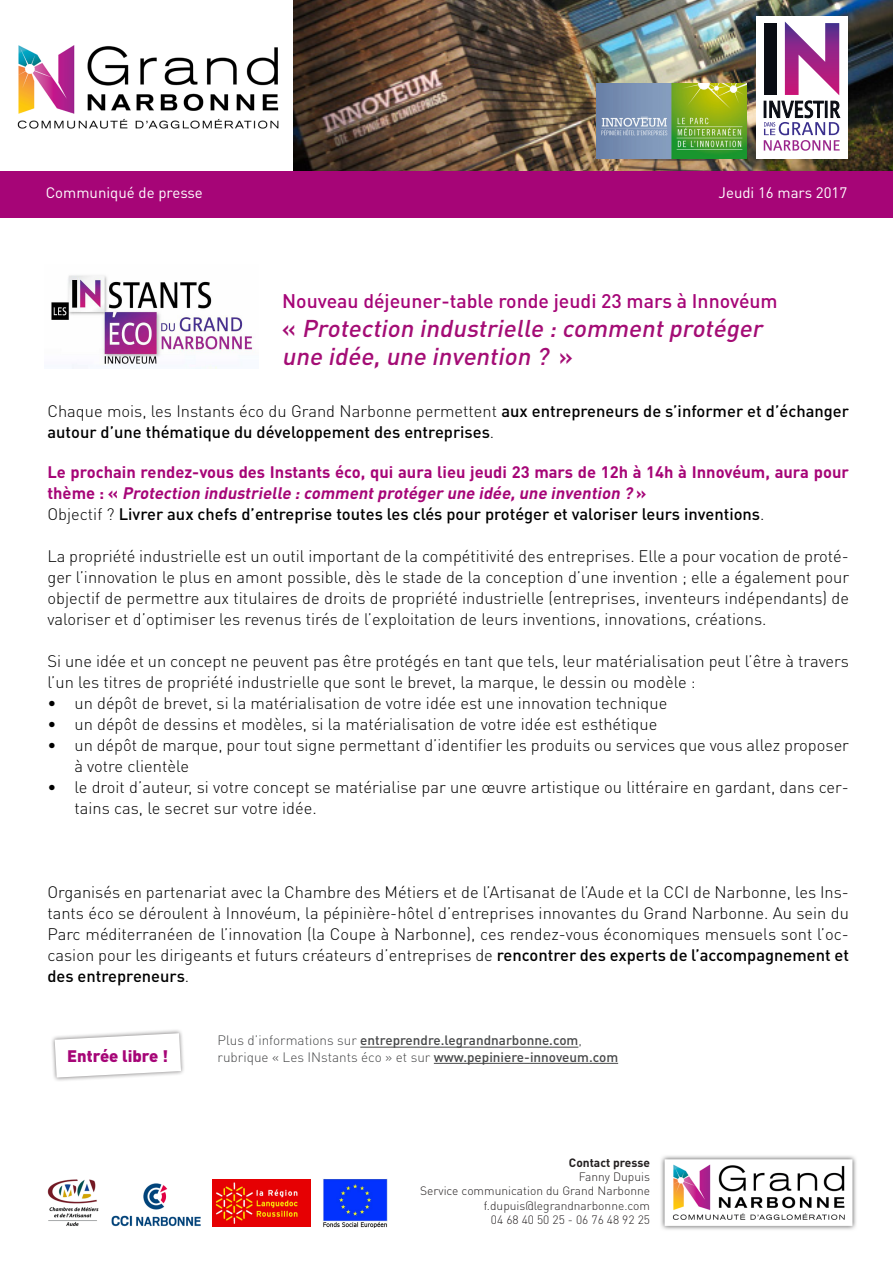
<style>
.page{position:relative;width:893px;height:1263px;background:#fff}
.page>*{position:absolute;margin:0;border:0;box-sizing:border-box;transform-origin:0 0}
.t1{font:italic 500 24px "DIN Pro";color:#a40d75}
.t2{font:500 19.5px "DIN Pro";color:#a60577}
.t3{font:300 16.5px/21px "DIN Pro";color:#000}
.t4{font:500 16.5px/21px "DIN Pro";color:#000}
.t5{font:700 16.5px/21px "DIN Pro";color:#a60577}
.t6{font:900 16.5px "DIN Pro";color:#a60577}
.t7{font:15px "DIN Pro";color:#fff}
.t8{font:300 13.5px "DIN Pro";color:#464748}
.t9{font:500 13.5px "DIN Pro";color:#464748}
.t10{font:300 12px "DIN Pro";color:#231f20}
.t11{font:700 12px "DIN Pro";color:#231f20}
.s1{font-style:normal}
.s2{font-weight:300}
.s3{font-style:italic}
.s4{font-weight:500}
</style>
<div class="page">
<div style="left:50px;top:1028px;width:136px;height:54px;background:#231f20;opacity:.57"></div>
<svg style="left:55px;top:1033px;width:126px;height:44px"></svg>
<img style="left:293px;top:0;width:600px;height:171px">
<div style="left:0;top:171px;width:893px;height:47px;background:#a60577"></div>
<img style="left:17px;top:45px;width:262px;height:84px">
<div style="left:756px;top:16px;width:92px;height:143px;background:#fff"></div>
<div style="left:764px;top:23px;width:12px;height:72px;background:#0a0d14"></div>
<svg style="left:785px;top:22px;width:54px;height:73px"></svg>
<svg style="left:764px;top:101px;width:76px;height:50px"></svg>
<img style="left:596px;top:84px;width:150px;height:75px">
<img style="left:48px;top:1179px;width:51px;height:47px">
<img style="left:111px;top:1183px;width:90px;height:43px">
<img style="left:212px;top:1180px;width:98px;height:46px">
<img style="left:322px;top:1179px;width:65px;height:49px">
<hr style="left:360px;top:1047px;width:218px;height:1px;background:#464748">
<hr style="left:434px;top:1063px;width:184px;height:1px;background:#464748">
<img style="left:51px;top:275px;width:202px;height:93px">
<img style="left:661px;top:1156px;width:195px;height:74px">
<p class="t7" style="left:46px;top:182px;width:159px">Communiqué de presse</p>
<p class="t7" style="left:718px;top:182px;width:130px">Jeudi 16 mars 2017</p>
<p class="t2" style="left:282px;top:287px;width:497px">Nouveau déjeuner-table ronde jeudi 23 mars à Innovéum</p>
<p class="t1" style="left:282px;top:311px;width:487px"><span class="s1">«</span> Protection industrielle :commentprotéger</p>
<p class="t1" style="left:282px;top:340px;width:293px">une idée,une invention ? <span class="s1">»</span></p>
<p class="t4" style="left:47px;top:399px;width:803px"><span class="s2">Chaque mois, les Instants éco du Grand Narbonne permettent</span> aux entrepreneurs de s’informer et d’échanger autour d’une thématique du développement des entreprises<span class="s2">.</span></p>
<p class="t5" style="left:47px;top:461px;width:803px">Le prochain rendez-vous des Instants éco, qui aura lieu jeudi 23 mars de 12h à 14h à Innovéum, aura pour t h è m e : « <span class="s3">Protection industrielle :commentprotéger une idée,une invention ?</span> »</p>
<p class="t4" style="left:47px;top:503px;width:719px"><span class="s2">Objectif ?</span> Livrer aux chefs d’entreprise toutes les clés pour protéger et valoriser leurs inventions<span class="s2">.</span></p>
<p class="t3" style="left:47px;top:545px;width:803px;text-align:justify">La propriété industrielle est un outil important de la compétitivité des entreprises. Elle a pour vocation de proté&shy;ger l’innovation le plus en amont possible, dès le stade de la conception d’une invention ; elle a également pour objectif de permettre aux titulaires de droits de propriété industrielle (entreprises, inventeurs indépendants) de valoriser et d’optimiser les revenus tirés de l’exploitation de leurs inventions, innovations, créations.</p>
<p class="t3" style="left:47px;top:650px;width:803px">Si une idée et un concept ne peuvent pas être protégés en tant que tels, leur matérialisation peut l’être à travers l’un les titres de propriété industrielle que sont le brevet, la marque, le dessin ou modèle :</p>
<p class="t3" style="left:47px;top:692px;width:621px">• un dépôt de brevet, si la matérialisation de votre idée est une innovation technique</p>
<p class="t3" style="left:47px;top:713px;width:611px">• un dépôt de dessins et modèles, si la matérialisation de votre idée est esthétique</p>
<p class="t3" style="left:74px;top:734px;width:776px;text-indent:-27px">• un dépôt de marque, pour tout signe permettant d’identifier les produits ou services que vous allez proposer à votre clientèle</p>
<p class="t3" style="left:74px;top:776px;width:776px;text-indent:-27px">• le droit d’auteur, si votre concept se matérialise par une œuvre artistique ou littéraire en gardant, dans cer&shy;tains cas, le secret sur votre idée.</p>
<p class="t3" style="left:47px;top:881px;width:803px;text-align:justify">Organisés en partenariat avec la Chambre des Métiers et de l’Artisanat de l’Aude et la CCI de Narbonne, les Ins&shy;tants éco se déroulent à Innovéum, la pépinière-hôtel d’entreprises innovantes du Grand Narbonne. Au sein du Parc méditerranéen de l’innovation (la Coupe à Narbonne), ces rendez-vous économiques mensuels sont l’oc&shy;casion pour les dirigeants et futurs créateurs d’entreprises de <span class="s4">rencontrer des experts de l’accompagnement et des entrepreneurs</span>.</p>
<p class="t6" style="left:67px;top:1044px;width:103px">Entrée libre !</p>
<p class="t9" style="left:218px;top:1031px;width:366px"><span class="s2">Plus d’informations sur</span> entreprendre.legrandnarbonne.com<span class="s2">,</span></p>
<p class="t8" style="left:218px;top:1047px;width:402px">rubrique « Les INstants éco » et sur <span class="s4">www.pepiniere-innoveum.com</span></p>
<p class="t11" style="left:569px;top:1154px;width:83px">Contact presse</p>
<p class="t10" style="left:579px;top:1168px;width:73px">Fanny Dupuis</p>
<p class="t10" style="left:420px;top:1183px;width:231px">Service communication du Grand Narbonne</p>
<p class="t10" style="left:484px;top:1197px;width:168px">f.dupuis@legrandnarbonne.com</p>
<p class="t10" style="left:491px;top:1212px;width:161px">04 68 40 50 25 - 06 76 48 92 25</p>
</div>
